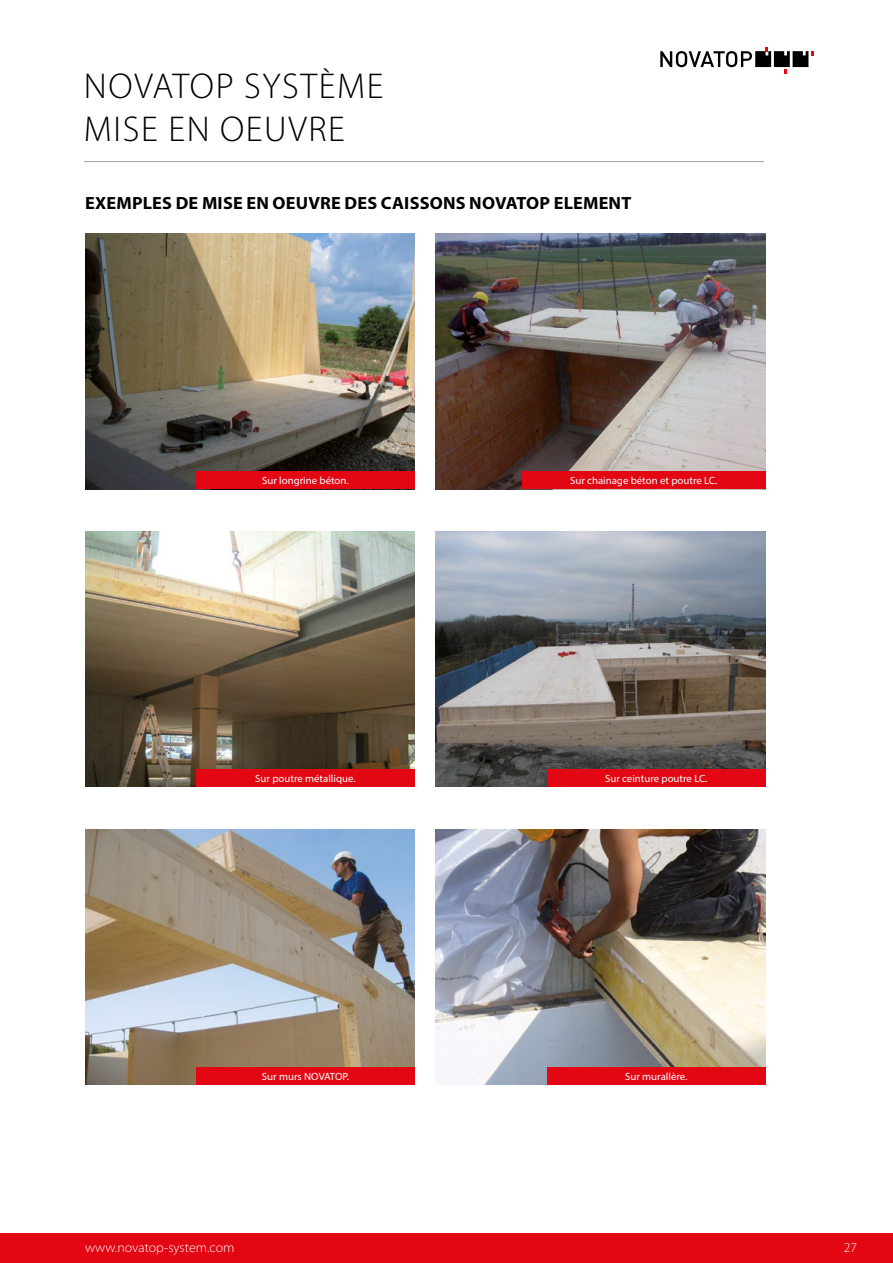
<style>
.page{position:relative;width:893px;height:1263px;background:#fff}
.page>*{position:absolute;margin:0;border:0;box-sizing:border-box;transform-origin:0 0}
.t1{font:300 36px/43.2px "Myriad Pro";letter-spacing:.045em;color:#000}
.t2{font:700 17.7px "Myriad Pro";letter-spacing:.01em;color:#000}
.t3{font:300 13.5px "Myriad Pro";color:#fff}
.t4{font:10.5px "Myriad Pro";color:#fff}
</style>
<div class="page">
<hr style="left:84px;top:161px;width:680px;height:1px;background:#9d9d9c">
<div style="left:0;top:1233px;width:893px;height:30px;background:#e30613"></div>
<svg style="left:660px;top:47px;width:154px;height:26px"></svg>
<img style="left:85px;top:234px;width:330px;height:255px">
<img style="left:85px;top:531px;width:330px;height:256px">
<img style="left:85px;top:829px;width:330px;height:255px">
<img style="left:436px;top:234px;width:329px;height:255px">
<img style="left:436px;top:531px;width:329px;height:256px">
<img style="left:436px;top:829px;width:329px;height:255px">
<div style="left:522px;top:471px;width:243px;height:18px;background:#e30613"></div>
<div style="left:547px;top:769px;width:218px;height:18px;background:#e30613"></div>
<div style="left:547px;top:1067px;width:218px;height:17px;background:#e30613"></div>
<div style="left:196px;top:471px;width:219px;height:18px;background:#e30613"></div>
<div style="left:196px;top:769px;width:219px;height:18px;background:#e30613"></div>
<div style="left:196px;top:1067px;width:219px;height:17px;background:#e30613"></div>
<h1 class="t1" style="left:84px;top:64px;width:301px">NOVATOP SYSTÈME<br>MISE EN OEUVRE</h1>
<h2 class="t2" style="left:85px;top:191px;width:548px">EXEMPLES DE MISE EN OEUVRE DES CAISSONS NOVATOP ELEMENT</h2>
<p class="t4" style="left:262px;top:474px;width:88px">Sur longrine béton.</p>
<p class="t4" style="left:570px;top:474px;width:149px">Sur chainage béton et poutre LC.</p>
<p class="t4" style="left:255px;top:772px;width:102px">Sur poutre métallique.</p>
<p class="t4" style="left:605px;top:772px;width:104px">Sur ceinture poutre LC.</p>
<p class="t4" style="left:262px;top:1069px;width:88px">Sur murs NOVATOP.</p>
<p class="t4" style="left:625px;top:1069px;width:64px">Sur murallère.</p>
<p class="t3" style="left:85px;top:1239px;width:151px">www.novatop-system.com</p>
<p class="t3" style="left:844px;top:1239px;width:15px">27</p>
</div>
